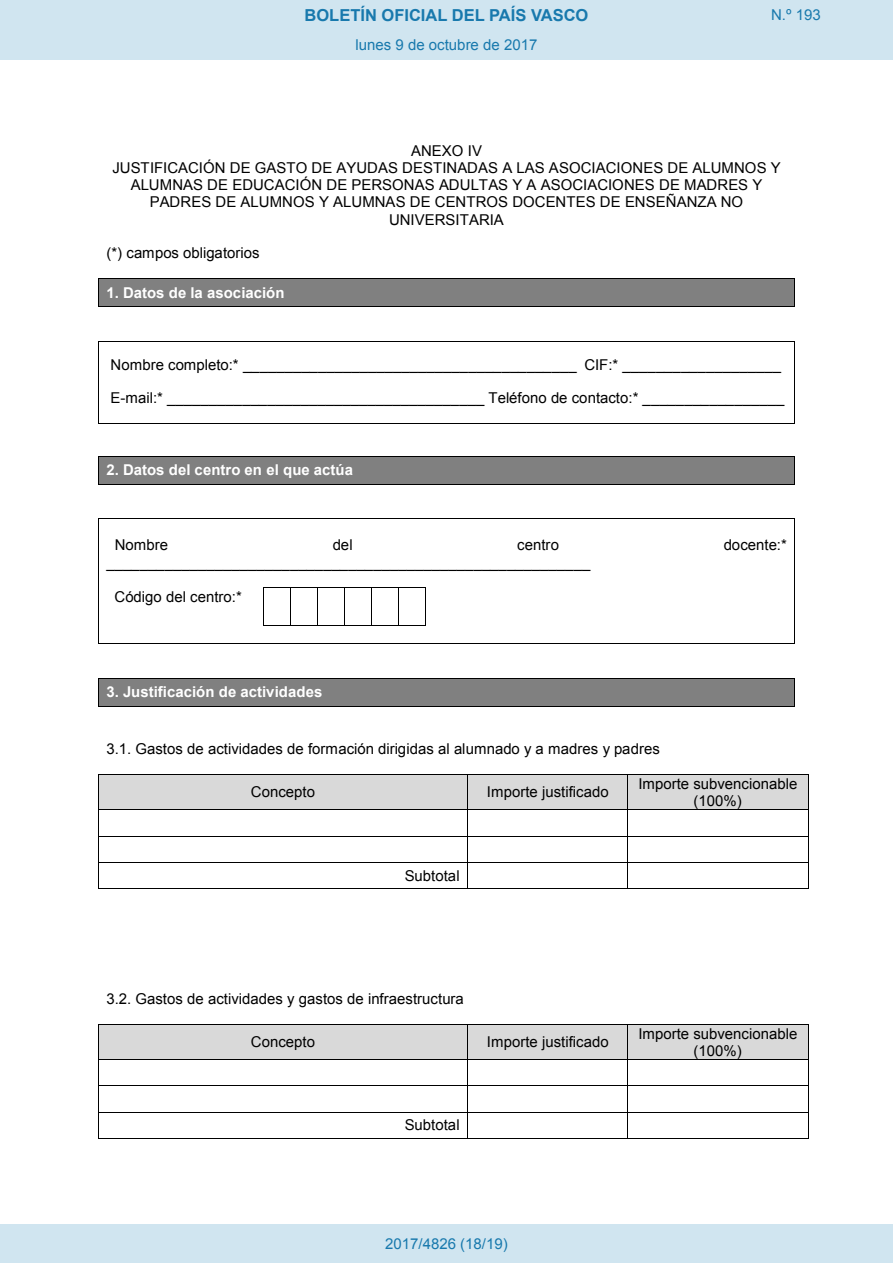
<style>
.page{position:relative;width:893px;height:1263px;background:#fff}
.page>*{position:absolute;margin:0;border:0;box-sizing:border-box;transform-origin:0 0}
.t1{font:700 16.5px "Arial";color:#1879ad}
.t2{font:15px/17.2px "Arial";color:#000;text-align:center}
.t3{font:700 15px "Arial";color:#fff}
.Paginacion_Centro{font:15px "Arial";color:#1879ad}
</style>
<div class="page">
<div style="left:99px;top:279px;width:696px;height:27px;background:#808080"></div>
<hr style="left:99px;top:278px;width:696px;height:1px;background:#000">
<svg style="left:98px;top:278px;width:1px;height:29px"></svg>
<hr style="left:99px;top:306px;width:696px;height:1px;background:#000">
<hr style="left:99px;top:341px;width:696px;height:1px;background:#000">
<hr style="left:98px;top:342px;width:1px;height:81px;background:#000">
<hr style="left:99px;top:423px;width:696px;height:1px;background:#000">
<hr style="left:795px;top:342px;width:1px;height:81px;background:#000">
<div style="left:99px;top:456px;width:696px;height:28px;background:#808080"></div>
<hr style="left:99px;top:456px;width:696px;height:1px;background:#000">
<svg style="left:98px;top:456px;width:1px;height:29px"></svg>
<hr style="left:99px;top:484px;width:696px;height:1px;background:#000">
<svg style="left:263px;top:587px;width:163px;height:1px"></svg>
<hr style="left:263px;top:588px;width:1px;height:37px;background:#000">
<hr style="left:290px;top:588px;width:1px;height:37px;background:#000">
<hr style="left:317px;top:588px;width:1px;height:37px;background:#000">
<hr style="left:344px;top:588px;width:1px;height:37px;background:#000">
<hr style="left:371px;top:588px;width:1px;height:37px;background:#000">
<hr style="left:398px;top:588px;width:1px;height:37px;background:#000">
<hr style="left:425px;top:588px;width:1px;height:37px;background:#000">
<svg style="left:263px;top:625px;width:163px;height:1px"></svg>
<hr style="left:99px;top:519px;width:696px;height:1px;background:#000">
<hr style="left:98px;top:519px;width:1px;height:124px;background:#000">
<hr style="left:99px;top:643px;width:696px;height:1px;background:#000">
<hr style="left:795px;top:519px;width:1px;height:124px;background:#000">
<div style="left:99px;top:678px;width:696px;height:28px;background:#808080"></div>
<hr style="left:99px;top:678px;width:696px;height:1px;background:#000">
<svg style="left:98px;top:678px;width:1px;height:29px"></svg>
<hr style="left:99px;top:706px;width:696px;height:1px;background:#000">
<div style="left:99px;top:775px;width:369px;height:34px;background:#d9d9d9"></div>
<div style="left:468px;top:775px;width:159px;height:34px;background:#d9d9d9"></div>
<div style="left:628px;top:775px;width:180px;height:34px;background:#d9d9d9"></div>
<hr style="left:99px;top:774px;width:368px;height:1px;background:#000">
<hr style="left:468px;top:774px;width:159px;height:1px;background:#000">
<hr style="left:628px;top:774px;width:180px;height:1px;background:#000">
<hr style="left:98px;top:775px;width:1px;height:34px;background:#000">
<hr style="left:467px;top:775px;width:1px;height:34px;background:#000">
<hr style="left:627px;top:775px;width:1px;height:34px;background:#000">
<hr style="left:808px;top:775px;width:1px;height:34px;background:#000">
<hr style="left:99px;top:809px;width:368px;height:1px;background:#000">
<hr style="left:468px;top:809px;width:159px;height:1px;background:#000">
<hr style="left:628px;top:809px;width:180px;height:1px;background:#000">
<hr style="left:99px;top:836px;width:368px;height:1px;background:#000">
<hr style="left:468px;top:836px;width:159px;height:1px;background:#000">
<hr style="left:628px;top:836px;width:180px;height:1px;background:#000">
<hr style="left:99px;top:862px;width:368px;height:1px;background:#000">
<hr style="left:468px;top:862px;width:159px;height:1px;background:#000">
<hr style="left:628px;top:862px;width:180px;height:1px;background:#000">
<svg style="left:98px;top:809px;width:1px;height:80px"></svg>
<hr style="left:99px;top:888px;width:368px;height:1px;background:#000">
<svg style="left:467px;top:809px;width:1px;height:80px"></svg>
<hr style="left:468px;top:888px;width:159px;height:1px;background:#000">
<svg style="left:627px;top:809px;width:1px;height:80px"></svg>
<hr style="left:628px;top:888px;width:180px;height:1px;background:#000">
<svg style="left:808px;top:809px;width:1px;height:80px"></svg>
<div style="left:99px;top:1025px;width:369px;height:34px;background:#d9d9d9"></div>
<div style="left:468px;top:1025px;width:159px;height:34px;background:#d9d9d9"></div>
<div style="left:628px;top:1025px;width:180px;height:34px;background:#d9d9d9"></div>
<hr style="left:99px;top:1024px;width:368px;height:1px;background:#000">
<hr style="left:468px;top:1024px;width:159px;height:1px;background:#000">
<hr style="left:628px;top:1024px;width:180px;height:1px;background:#000">
<hr style="left:98px;top:1025px;width:1px;height:34px;background:#000">
<hr style="left:467px;top:1025px;width:1px;height:34px;background:#000">
<hr style="left:627px;top:1025px;width:1px;height:34px;background:#000">
<hr style="left:808px;top:1025px;width:1px;height:34px;background:#000">
<hr style="left:99px;top:1059px;width:368px;height:1px;background:#000">
<hr style="left:468px;top:1059px;width:159px;height:1px;background:#000">
<hr style="left:628px;top:1059px;width:180px;height:1px;background:#000">
<hr style="left:99px;top:1085px;width:368px;height:1px;background:#000">
<hr style="left:468px;top:1085px;width:159px;height:1px;background:#000">
<hr style="left:628px;top:1085px;width:180px;height:1px;background:#000">
<hr style="left:99px;top:1112px;width:368px;height:1px;background:#000">
<hr style="left:468px;top:1112px;width:159px;height:1px;background:#000">
<hr style="left:628px;top:1112px;width:180px;height:1px;background:#000">
<svg style="left:98px;top:1059px;width:1px;height:80px"></svg>
<hr style="left:99px;top:1138px;width:368px;height:1px;background:#000">
<svg style="left:467px;top:1059px;width:1px;height:80px"></svg>
<hr style="left:468px;top:1138px;width:159px;height:1px;background:#000">
<svg style="left:627px;top:1059px;width:1px;height:80px"></svg>
<hr style="left:628px;top:1138px;width:180px;height:1px;background:#000">
<svg style="left:808px;top:1059px;width:1px;height:80px"></svg>
<div style="left:0;top:0;width:893px;height:60px;background:#d0e5f0"></div>
<div style="left:0;top:1225px;width:893px;height:38px;background:#d0e5f0"></div>
<p class="t1" style="left:305px;top:4px;width:285px">BOLETÍN OFICIAL DEL PAÍS VASCO</p>
<p class="Paginacion_Centro" style="left:771px;top:5px;width:51px">N.º 193</p>
<p class="Paginacion_Centro" style="left:356px;top:35px;width:183px">lunes 9 de octubre de 2017</p>
<p class="t2" style="left:112px;top:142px;width:670px">ANEXO IV<br>JUSTIFICACIÓN DE GASTO DE AYUDAS DESTINADAS A LAS ASOCIACIONES DE ALUMNOS Y ALUMNAS DE EDUCACIÓN DE PERSONAS ADULTAS Y A ASOCIACIONES DE MADRES Y PADRES DE ALUMNOS Y ALUMNAS DE CENTROS DOCENTES DE ENSEÑANZA NO UNIVERSITARIA</p>
<p class="t2" style="left:106px;top:245px;width:155px">(*) campos obligatorios</p>
<p class="t3" style="left:106px;top:283px;width:180px">1. Datos de la asociación</p>
<p class="t2" style="left:111px;top:356px;width:672px">Nombre completo:* ________________________________________ CIF:* ___________________</p>
<p class="t2" style="left:111px;top:389px;width:675px">E-mail:* ______________________________________ Teléfono de contacto:* _________________</p>
<p class="t3" style="left:106px;top:460px;width:248px">2. Datos del centro en el que actúa</p>
<p class="t2" style="left:115px;top:537px;width:55px">Nombre</p>
<p class="t2" style="left:333px;top:537px;width:22px">del</p>
<p class="t2" style="left:517px;top:537px;width:43px">centro</p>
<p class="t2" style="left:724px;top:537px;width:65px">docente:*</p>
<p class="t2" style="left:106px;top:554px;width:485px">__________________________________________________________</p>
<p class="t2" style="left:115px;top:588px;width:129px">Código del centro:*</p>
<p class="t3" style="left:106px;top:682px;width:217px">3. Justificación de actividades</p>
<p class="t2" style="left:106px;top:741px;width:555px">3.1. Gastos de actividades de formación dirigidas al alumnado y a madres y padres</p>
<p class="t2" style="left:251px;top:784px;width:66px">Concepto</p>
<p class="t2" style="left:487px;top:784px;width:123px">Importe justificado</p>
<p class="t2" style="left:638px;top:775px;width:161px">Importe subvencionable (100%)</p>
<p class="t2" style="left:405px;top:867px;width:56px">Subtotal</p>
<p class="t2" style="left:106px;top:990px;width:359px">3.2. Gastos de actividades y gastos de infraestructura</p>
<p class="t2" style="left:251px;top:1033px;width:66px">Concepto</p>
<p class="t2" style="left:487px;top:1033px;width:123px">Importe justificado</p>
<p class="t2" style="left:638px;top:1025px;width:161px">Importe subvencionable (100%)</p>
<p class="t2" style="left:405px;top:1117px;width:56px">Subtotal</p>
<p class="Paginacion_Centro" style="left:385px;top:1234px;width:124px">2017/4826 (18/19)</p>
</div>
